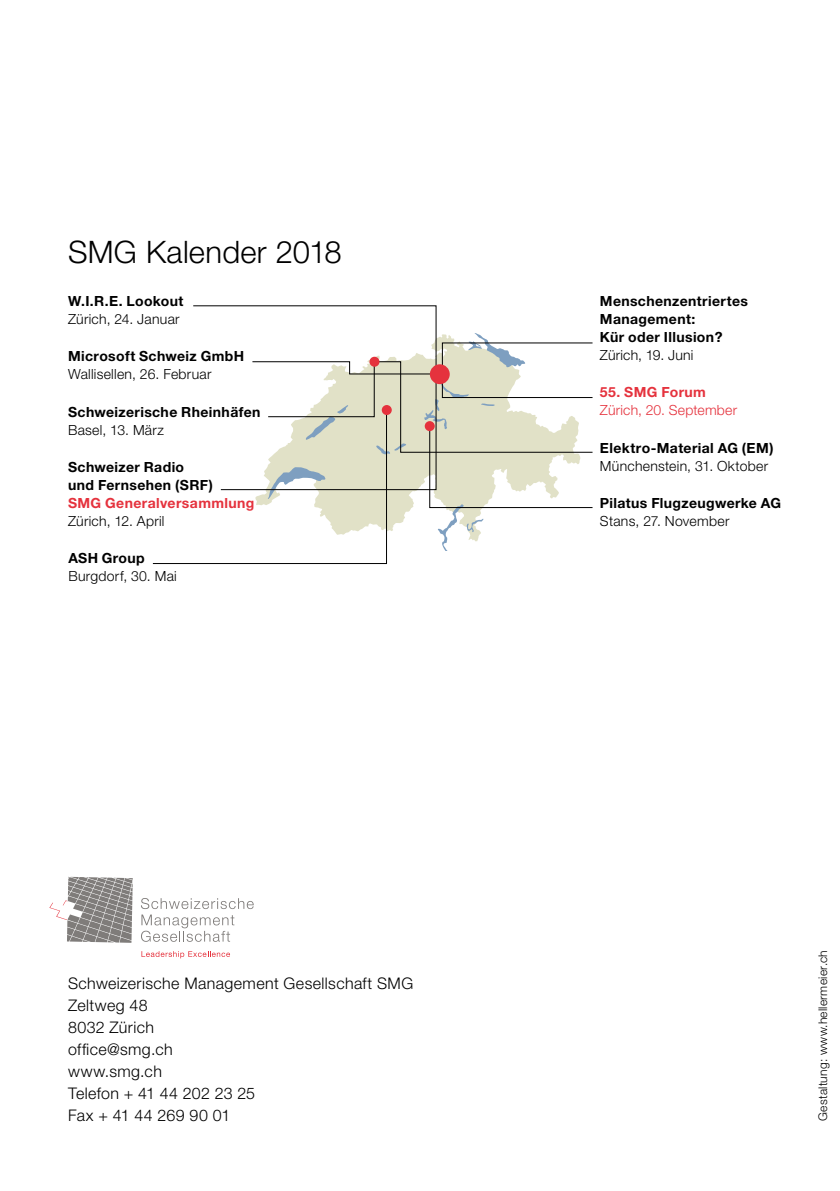
<style>
.page{position:relative;width:840px;height:1191px;background:#fff}
.page>*{position:absolute;margin:0;border:0;box-sizing:border-box;transform-origin:0 0}
.t1{font:300 31px "Helvetica Neue LT Pro";letter-spacing:.01em;color:#000}
.t2{font:300 16px/22px "Helvetica Neue LT Pro";letter-spacing:.025em;color:#000}
.t3{font:700 14px/18px "Helvetica Neue LT Pro";letter-spacing:.025em;color:#000}
.t4{font:300 14px "Helvetica Neue LT Pro";letter-spacing:.02em;color:#000}
.t5{font:700 14px "Helvetica Neue LT Pro";letter-spacing:.03em;color:#e5323d}
.t6{font:300 14px "Helvetica Neue LT Pro";letter-spacing:.015em;color:#e5323d}
.t7{font:300 12px "Helvetica Neue LT Pro";letter-spacing:.025em;color:#000}
</style>
<div class="page">
<svg style="left:152px;top:305px;width:440px;height:259px"></svg>
<div style="left:429px;top:364px;width:20px;height:20px;background:#e5323d;border-radius:50%"></div>
<svg style="left:141px;top:898px;width:112px;height:43px"></svg>
<svg style="left:141px;top:951px;width:89px;height:7px"></svg>
<svg style="left:49px;top:876px;width:84px;height:66px"></svg>
<h1 class="t1" style="left:68px;top:233px;width:275px">SMG Kalender 2018</h1>
<p class="t3" style="left:68px;top:292px;width:117px">W.I.R.E. Lookout</p>
<p class="t4" style="left:68px;top:311px;width:113px">Zürich, 24. Januar</p>
<p class="t3" style="left:68px;top:347px;width:177px">Microsoft Schweiz GmbH</p>
<p class="t4" style="left:68px;top:366px;width:145px">Wallisellen, 26. Februar</p>
<p class="t3" style="left:68px;top:402px;width:194px">Schweizerische Rheinhäfen</p>
<p class="t4" style="left:68px;top:421px;width:97px">Basel, 13. März</p>
<p class="t3" style="left:68px;top:457px;width:146px">Schweizer Radio und Fernsehen (SRF)</p>
<p class="t5" style="left:68px;top:494px;width:188px">SMG Generalversammlung</p>
<p class="t4" style="left:68px;top:512px;width:98px">Zürich, 12. April</p>
<p class="t3" style="left:68px;top:549px;width:78px">ASH Group</p>
<p class="t4" style="left:68px;top:568px;width:110px">Burgdorf, 30. Mai</p>
<p class="t2" style="left:68px;top:972px;width:346px">Schweizerische Management Gesellschaft SMG<br>Zeltweg 48<br>8032 Zürich<br>office@smg.ch<br>www.smg.ch<br>Telefon + 41 44 202 23 25<br>Fax + 41 44 269 90 01</p>
<p class="t3" style="left:599px;top:292px;width:149px">Menschenzentriertes<br>Management:<br>Kür oder Illusion?</p>
<p class="t4" style="left:599px;top:347px;width:95px">Zürich, 19. Juni</p>
<p class="t5" style="left:599px;top:383px;width:107px">55. SMG Forum</p>
<p class="t6" style="left:599px;top:402px;width:139px">Zürich, 20. September</p>
<p class="t3" style="left:599px;top:438px;width:175px">Elektro-Material AG (EM)</p>
<p class="t4" style="left:599px;top:457px;width:169px">Münchenstein, 31. Oktober</p>
<p class="t3" style="left:599px;top:493px;width:182px">Pilatus Flugzeugwerke AG</p>
<p class="t4" style="left:599px;top:512px;width:131px">Stans, 27. November</p>
<p class="t7" style="left:815px;top:1121px;width:172px;rotate:-90deg">Gestaltung: www.hellermeier.ch</p>
</div>
